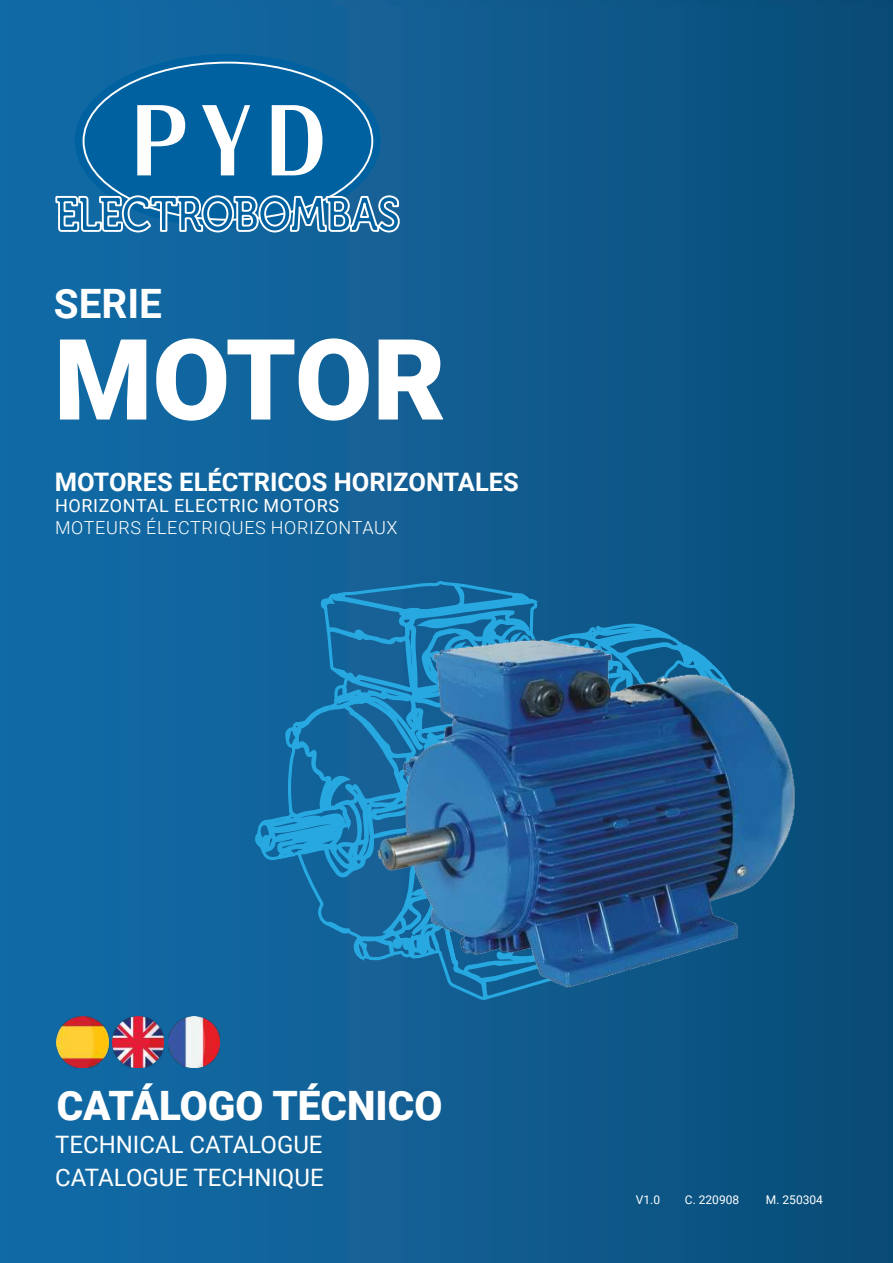
<style>
.page{position:relative;width:893px;height:1263px;background:#fff}
.page>*{position:absolute;margin:0;border:0;box-sizing:border-box;transform-origin:0 0}
.t1{font:900 112.5px "Roboto";letter-spacing:-.005em;color:#fff}
.t2{font:900 40.5px "Roboto";color:#fff}
.t3{font:700 40.5px "Roboto";color:#fff}
.t4{font:700 25.5px "Roboto";color:#fff}
.t5{font:24px/32.4px "Roboto";color:#fff}
.t6{font:300 18px "Roboto";letter-spacing:.035em;color:#fff}
.t7{font:18px "Roboto";letter-spacing:.035em;color:#fff}
.t8{font:12px "Roboto";color:#fff}
</style>
<div class="page">
<div style="left:0;top:0;width:893px;height:77px;background:linear-gradient(to right,#146daa,#0a4b75)"></div>
<div style="left:0;top:6px;width:893px;height:1257px;background:linear-gradient(to right,#146daa,#0a4d78)"></div>
<svg style="left:220px;top:486px;width:537px;height:674px;background:#116196"></svg>
<img style="left:57px;top:1016px;width:51px;height:51px">
<img style="left:168px;top:1016px;width:51px;height:51px">
<img style="left:112px;top:1016px;width:52px;height:51px">
<div style="left:75px;top:54px;width:305px;height:174px;background:#0061a0;border-radius:50%"></div>
<svg style="left:137px;top:105px;width:48px;height:70px"></svg>
<svg style="left:202px;top:105px;width:48px;height:70px"></svg>
<svg style="left:272px;top:105px;width:50px;height:70px"></svg>
<svg style="left:55px;top:194px;width:345px;height:39px"></svg>
<img style="left:369px;top:601px;width:433px;height:434px">
<h2 class="t3" style="left:54px;top:275px;width:110px">SERIE</h2>
<h1 class="t1" style="left:54px;top:301px;width:393px">MOTOR</h1>
<p class="t4" style="left:55px;top:464px;width:466px">MOTORES ELÉCTRICOS HORIZONTALES</p>
<p class="t7" style="left:55px;top:493px;width:286px">HORIZONTAL ELECTRIC MOTORS</p>
<p class="t6" style="left:55px;top:515px;width:344px">MOTEURS ÉLECTRIQUES HORIZONTAUX</p>
<h2 class="t2" style="left:57px;top:1077px;width:387px">CATÁLOGO TÉCNICO</h2>
<p class="t5" style="left:55px;top:1127px;width:270px">TECHNICAL CATALOGUE<br>CATALOGUE TECHNIQUE</p>
<p class="t8" style="left:636px;top:1191px;width:26px">V1.0</p>
<p class="t8" style="left:685px;top:1191px;width:56px">C. 220908</p>
<p class="t8" style="left:766px;top:1191px;width:59px">M. 250304</p>
</div>
